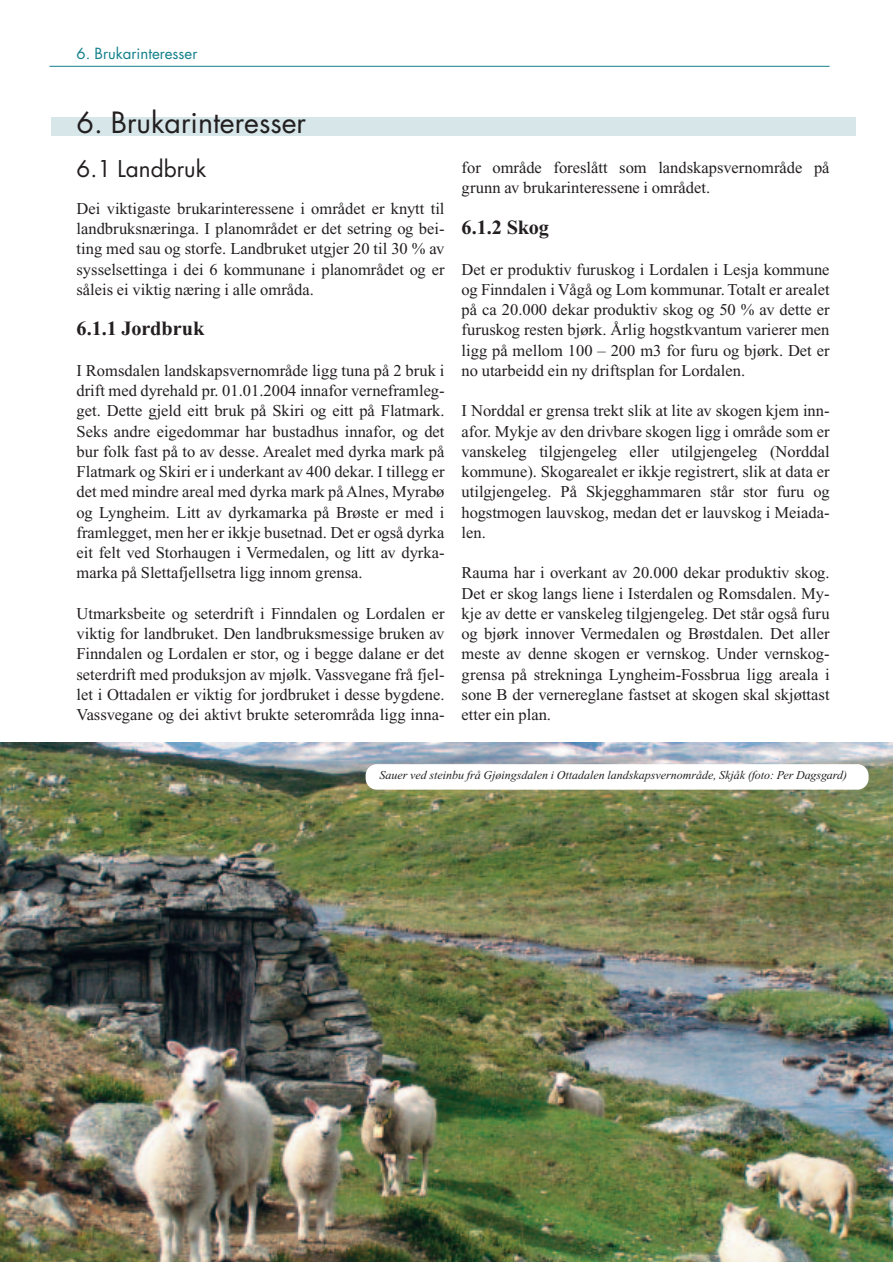
<style>
.page{position:relative;width:893px;height:1262px;background:#fff}
.page>*{position:absolute;margin:0;border:0;box-sizing:border-box;transform-origin:0 0}
.t1{font:28.5px "Futura";color:#231f20}
.t2{font:22.5px "Futura";color:#231f20}
.t3{font:700 20.25px "Times";color:#231f20}
.t4{font:16.5px/20.2px "Times";color:#231f20;text-align:justify}
.t5{font:15px "Futura";color:#14818c}
.t6{font:italic 12px "Times";color:#231f20}
</style>
<div class="page">
<hr style="left:49px;top:66px;width:780px;height:1px;background:#14818c">
<img style="left:0;top:743px;width:892px;height:519px">
<div style="left:51px;top:117px;width:804px;height:18px;background:#d6e6e9"></div>
<div style="left:365px;top:764px;width:503px;height:25px;background:#fff;border-radius:11px"></div>
<p class="t5" style="left:77px;top:47px;width:122px">6. Brukarinteresser</p>
<h1 class="t1" style="left:77px;top:109px;width:231px">6. Brukarinteresser</h1>
<h2 class="t2" style="left:77px;top:158px;width:131px">6.1 Landbruk</h2>
<p class="t4" style="left:77px;top:200px;width:369px">Dei viktigaste brukarinteressene i området er knytt til landbruksnæringa. I planområdet er det setring og bei&shy;ting med sau og storfe. Landbruket utgjer 20 til 30 % av sysselsettinga i dei 6 kommunane i planområdet og er såleis ei viktig næring i alle områda.</p>
<p class="t3" style="left:77px;top:321px;width:129px">6.1.1 Jordbruk</p>
<p class="t4" style="left:77px;top:362px;width:369px">I Romsdalen landskapsvernområde ligg tuna på 2 bruk i drift med dyrehald pr. 01.01.2004 innafor verneframleg&shy;get. Dette gjeld eitt bruk på Skiri og eitt på Flatmark.<br>Seks andre eigedommar har bustadhus innafor, og det bur folk fast på to av desse. Arealet med dyrka mark på Flatmark og Skiri er i underkant av 400 dekar. I tillegg er det med mindre areal med dyrka mark på Alnes, Myrabø og Lyngheim. Litt av dyrkamarka på Brøste er med i framlegget, men her er ikkje busetnad. Det er også dyrka eit felt ved Storhaugen i Vermedalen, og litt av dyrka&shy;marka på Slettafjellsetra ligg innom grensa.</p>
<p class="t4" style="left:77px;top:605px;width:369px">Utmarksbeite og seterdrift i Finndalen og Lordalen er viktig for landbruket. Den landbruksmessige bruken av Finndalen og Lordalen er stor, og i begge dalane er det seterdrift med produksjon av mjølk. Vassvegane frå fjel&shy;let i Ottadalen er viktig for jordbruket i desse bygdene.<br>Vassvegane og dei aktivt brukte seterområda ligg inna-</p>
<p class="t4" style="left:461px;top:159px;width:369px">for område foreslått som landskapsvernområde på grunn av brukarinteressene i området.</p>
<p class="t3" style="left:461px;top:220px;width:89px">6.1.2 Skog</p>
<p class="t4" style="left:461px;top:260px;width:369px">Det er produktiv furuskog i Lordalen i Lesja kommune og Finndalen i Vågå og Lom kommunar. Totalt er arealet på ca 20.000 dekar produktiv skog og 50 % av dette er furuskog resten bjørk. Årlig hogstkvantum varierer men ligg på mellom 100 – 200 m3 for furu og bjørk. Det er no utarbeidd ein ny driftsplan for Lordalen.</p>
<p class="t4" style="left:461px;top:402px;width:369px">I Norddal er grensa trekt slik at lite av skogen kjem inn&shy;afor. Mykje av den drivbare skogen ligg i område som er vanskeleg tilgjengeleg eller utilgjengeleg (Norddal kommune). Skogarealet er ikkje registrert, slik at data er utilgjengeleg. På Skjegghammaren står stor furu og hogstmogen lauvskog, medan det er lauvskog i Meiada&shy;len.</p>
<p class="t4" style="left:461px;top:564px;width:369px">Rauma har i overkant av 20.000 dekar produktiv skog.<br>Det er skog langs liene i Isterdalen og Romsdalen. My&shy;kje av dette er vanskeleg tilgjengeleg. Det står også furu og bjørk innover Vermedalen og Brøstdalen. Det aller meste av denne skogen er vernskog. Under vernskog&shy;grensa på strekninga Lyngheim-Fossbrua ligg areala i sone B der vernereglane fastset at skogen skal skjøttast etter ein plan.</p>
<p class="t6" style="left:379px;top:771px;width:469px">Sauer ved steinbu frå Gjøingsdalen i Ottadalen landskapsvernområde, Skjåk (foto: Per Dagsgard)</p>
</div>
